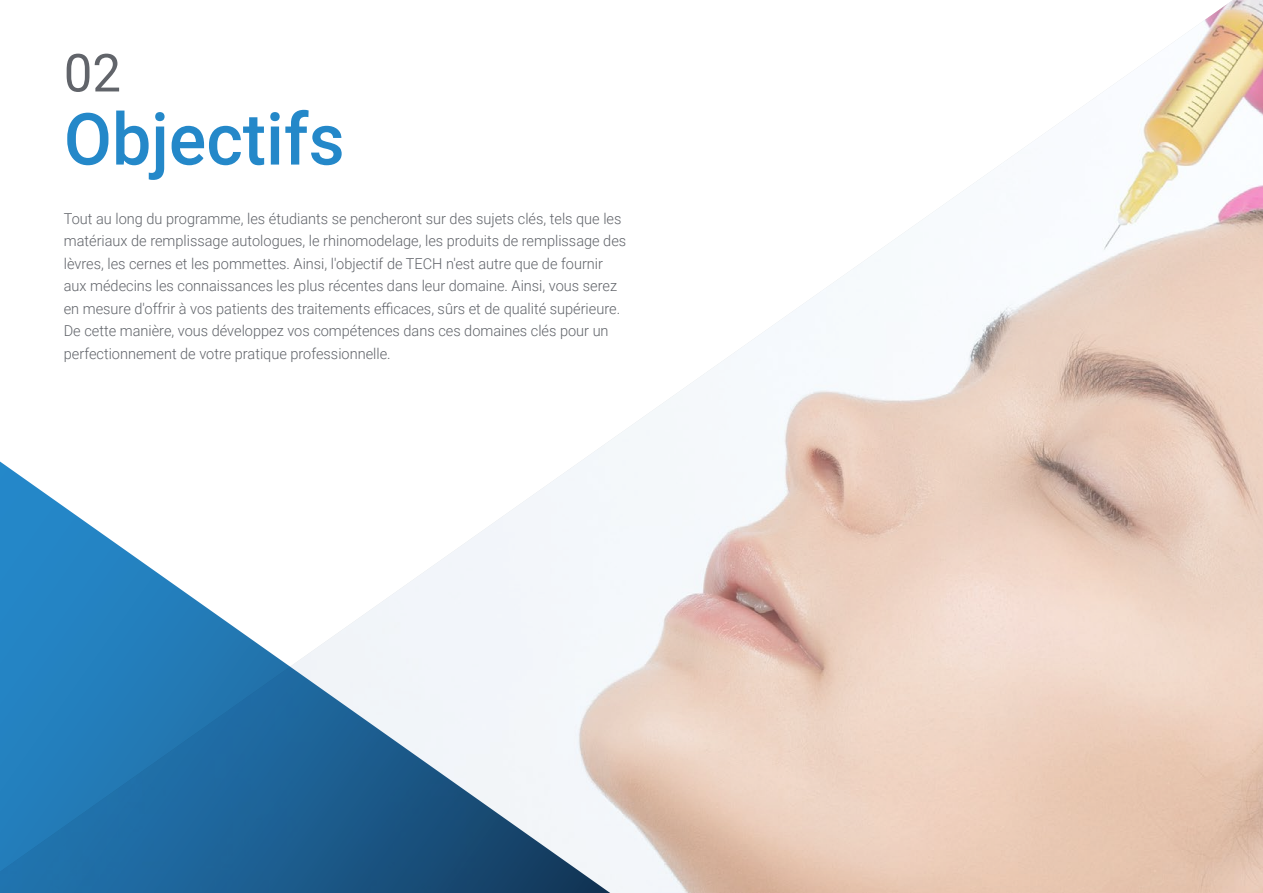
<style>
.page{position:relative;width:1263px;height:893px;background:#fff}
.page>*{position:absolute;margin:0;border:0;box-sizing:border-box;transform-origin:0 0}
.t1{font:500 72px "Roboto";color:#2488c9}
.t2{font:52.5px "Roboto";color:#61646a}
.t3{font:300 15px/22.5px "Roboto";color:#61646a}
</style>
<div class="page">
<img style="left:603px;top:0;width:660px;height:893px">
<svg style="left:0;top:446px;width:640px;height:447px"></svg>
<h2 class="t2" style="left:64px;top:36px;width:59px">02</h2>
<h1 class="t1" style="left:64px;top:89px;width:282px">Objectifs</h1>
<p class="t3" style="left:64px;top:207px;width:564px">Tout au long du programme, les étudiants se pencheront sur des sujets clés, tels que les matériaux de remplissage autologues, le rhinomodelage, les produits de remplissage des lèvres, les cernes et les pommettes. Ainsi, l'objectif de TECH n'est autre que de fournir aux médecins les connaissances les plus récentes dans leur domaine. Ainsi, vous serez en mesure d'offrir à vos patients des traitements efficaces, sûrs et de qualité supérieure.<br>De cette manière, vous développez vos compétences dans ces domaines clés pour un perfectionnement de votre pratique professionnelle.</p>
</div>
